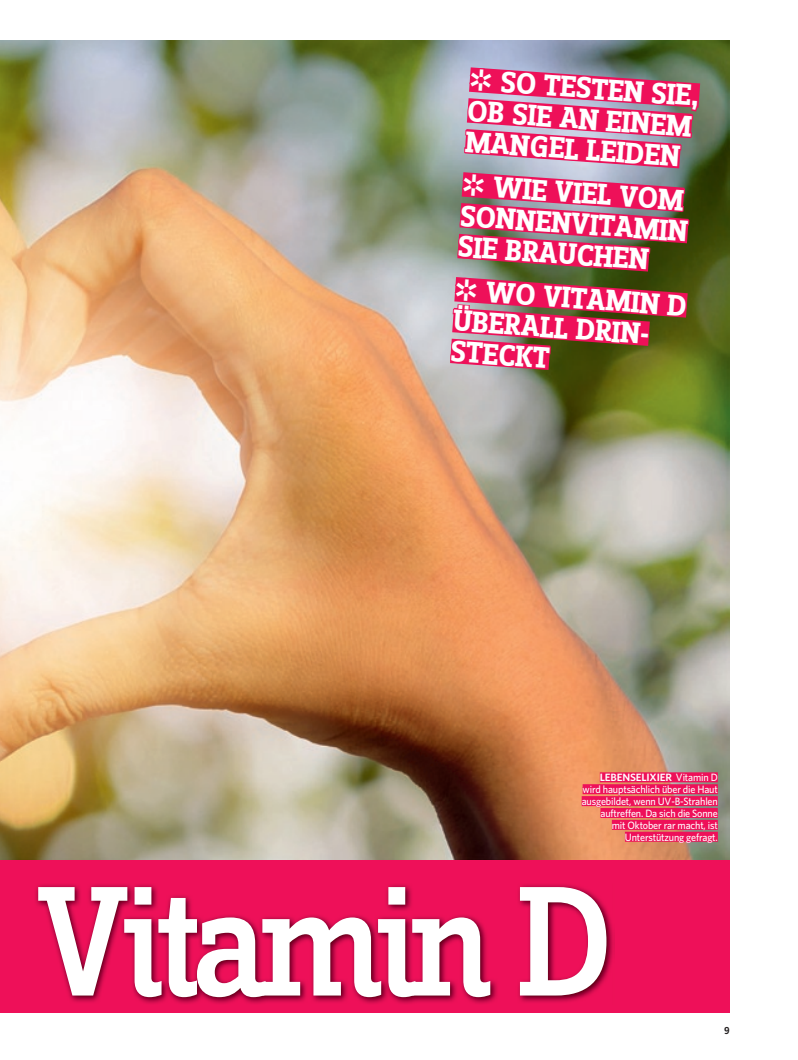
<style>
.page{position:relative;width:798px;height:1060px;background:#fff}
.page>*{position:absolute;margin:0;border:0;box-sizing:border-box;transform-origin:0 0}
.t1{font:500 162.5px "Zine Slab Dis";letter-spacing:-.05em;color:#fff;scale:.96 1}
.t2{font:700 30.88px/30.9px "Zine Slab Dis";color:#fff}
.t3{font:500 10.62px/11.9px "Whitney";letter-spacing:-.015em;color:#fff;text-align:right;scale:.95 1}
.t4{font:700 10px "Frutiger";color:#231f20}
.s1{font-weight:600}
</style>
<div class="page">
<img style="left:0;top:41px;width:729px;height:818px">
<img style="left:425px;top:53px;width:300px;height:331px">
<div style="left:0;top:859px;width:729px;height:153px;background:#ee1059"></div>
<img style="left:35px;top:884px;width:579px;height:120px">
<svg style="left:599px;top:772px;width:118px;height:1px"></svg>
<svg style="left:581px;top:773px;width:137px;height:69px;background:#e9335d"></svg>
<h2 class="t2" style="left:471px;top:66px;width:231px;rotate:4deg">✲ SO TESTEN SIE,<br>OB SIE AN EINEM<br>MANGEL LEIDEN</h2>
<h2 class="t2" style="left:463px;top:171px;width:229px;rotate:4deg">✲ WIE VIEL VOM<br>SONNENVITAMIN<br>SIE BRAUCHEN</h2>
<h2 class="t2" style="left:456px;top:275px;width:234px;rotate:4deg">✲ WO VITAMIN D<br>ÜBERALL DRIN-<br>STECKT</h2>
<p class="t3" style="left:581px;top:771px;width:145px"><span class="s1">LEBENSELIXIER</span> Vitamin D wird hauptsächlich über die Haut ausgebildet, wenn UV-B-Strahlen auftreffen. Da sich die Sonne<br>mit Oktober rar macht, ist<br>Unterstützung gefragt.</p>
<h1 class="t1" style="left:36px;top:860px;width:603px">Vitamin D</h1>
<p class="t4" style="left:724px;top:1024px;width:7px">9</p>
</div>
